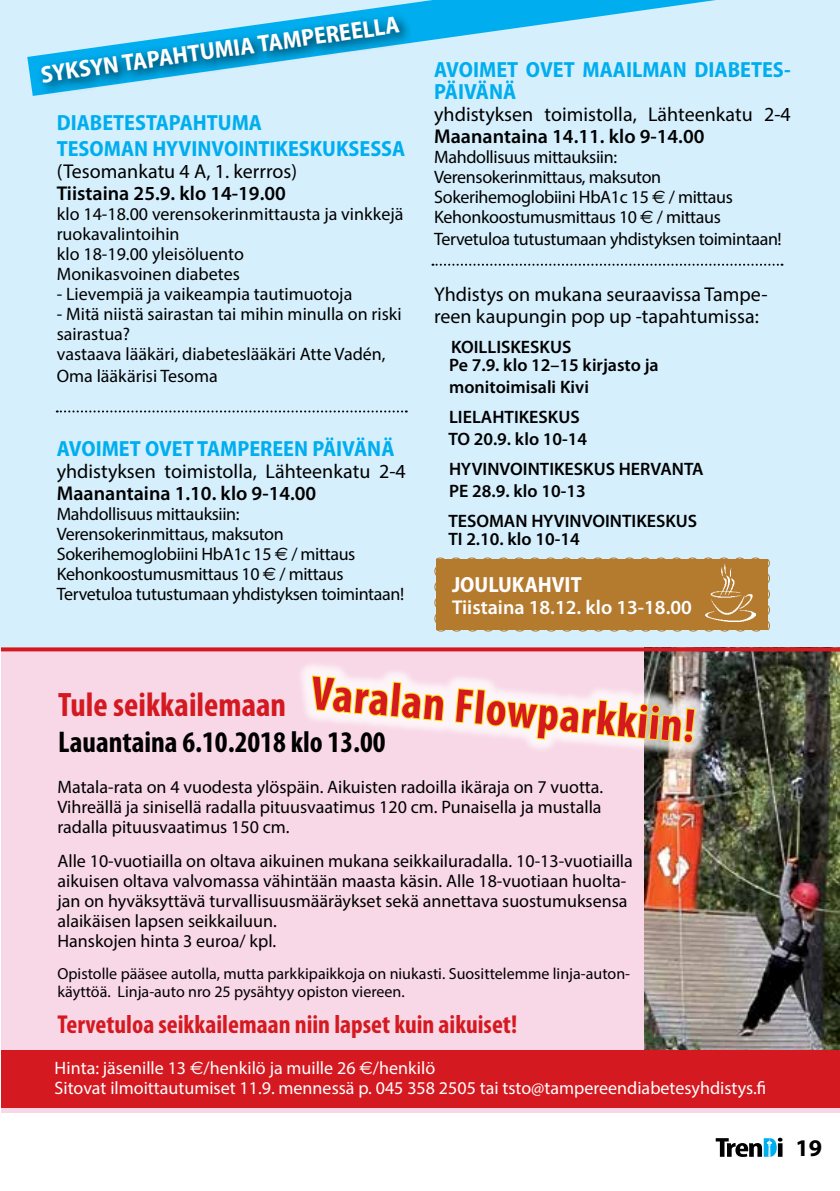
<style>
.page{position:relative;width:840px;height:1191px;background:#fff}
.page>*{position:absolute;margin:0;border:0;box-sizing:border-box;transform-origin:0 0}
.t1{font:700 condensed 48px "Myriad Pro";color:#d51920}
.t2{font:700 condensed 34px "Myriad Pro";color:#d51920}
.t3{font:700 condensed 30px "Myriad Pro";color:#000}
.t4{font:700 condensed 26px "Myriad Pro";color:#d51920}
.t5{font:700 semi-condensed 24px "Myriad Pro";color:#fff}
.t6{font:700 24px "Myriad Pro";color:#000}
.t7{font:700 semi-condensed 22px/26px "Myriad Pro";color:#00aeef}
.t8{font:700 semi-condensed 22px "Myriad Pro";color:#fff}
.t9{font:20px/22px "Myriad Pro";color:#000}
.t10{font:600 20px "Myriad Pro";color:#000}
.t11{font:600 20px "Myriad Pro";color:#fff}
.t12{font:18px/20px "Myriad Pro";color:#000}
.t13{font:18px/20px "Myriad Pro";letter-spacing:-.02em;color:#000}
.t14{font:600 18px/30px "Myriad Pro";color:#000}
.t15{font:18px/20px "Myriad Pro";color:#fff}
.t16{font:16px/18px "Myriad Pro";color:#000}
.s1{font-family:"Euro Sans"}
</style>
<div class="page">
<svg style="left:715px;top:1137px;width:67px;height:20px"></svg>
<div style="left:1px;top:648px;width:838px;height:464px;background:#f8d7e6"></div>
<div style="left:0;top:0;width:839px;height:647px;background:#d6effc"></div>
<svg style="left:27px;top:0;width:688px;height:96px"></svg>
<div style="left:35px;top:11px;width:378px;height:86px;background:#000;opacity:.75"></div>
<svg style="left:57px;top:410px;width:349px;height:2px"></svg>
<svg style="left:432px;top:264px;width:350px;height:2px"></svg>
<img style="left:644px;top:651px;width:195px;height:399px">
<svg style="left:434px;top:557px;width:336px;height:75px;background:#b5813a"></svg>
<img style="left:705px;top:563px;width:49px;height:58px">
<div style="left:1px;top:1050px;width:838px;height:58px;background:#d51920"></div>
<svg style="left:1px;top:647px;width:838px;height:4px;background:#d12a31"></svg>
<svg style="left:301px;top:658px;width:411px;height:112px"></svg>
<svg style="left:310px;top:658px;width:135px;height:90px"></svg>
<svg style="left:453px;top:674px;width:243px;height:88px"></svg>
<h3 class="t5" style="left:39px;top:62px;width:363px;rotate:-8deg">SYKSYN TAPAHTUMIA TAMPEREELLA</h3>
<p class="t7" style="left:57px;top:110px;width:350px">DIABETESTAPAHTUMA<br>TESOMAN HYVINVOINTIKESKUKSESSA</p>
<p class="t9" style="left:57px;top:160px;width:241px">(Tesomankatu 4 A, 1. kerrros)</p>
<p class="t10" style="left:57px;top:182px;width:230px">Tiistaina 25.9. klo 14-19.00</p>
<p class="t12" style="left:57px;top:204px;width:348px">klo 14-18.00 verensokerinmittausta ja vinkkejä ruokavalintoihin<br>klo 18-19.00 yleisöluento<br>Monikasvoinen diabetes</p>
<p class="t12" style="left:57px;top:284px;width:297px">- Lievempiä ja vaikeampia tautimuotoja</p>
<p class="t12" style="left:57px;top:304px;width:346px">- Mitä niistä sairastan tai mihin minulla on riski sairastua?<br>vastaava lääkäri, diabeteslääkäri Atte Vadén,</p>
<p class="t12" style="left:57px;top:366px;width:162px">Oma lääkärisi Tesoma</p>
<p class="t7" style="left:57px;top:436px;width:339px">AVOIMET OVET TAMPEREEN PÄIVÄNÄ</p>
<p class="t9" style="left:57px;top:460px;width:350px">yhdistyksen toimistolla, Lähteenkatu 2-4</p>
<p class="t10" style="left:57px;top:482px;width:261px">Maanantaina 1.10. klo 9-14.00</p>
<p class="t13" style="left:57px;top:504px;width:349px">Mahdollisuus mittauksiin:<br>Verensokerinmittaus, maksuton Sokerihemoglobiini HbA1c 15 <span class="s1">€</span> / mittaus Kehonkoostumusmittaus 10 <span class="s1">€</span> / mittaus Tervetuloa tutustumaan yhdistyksen toimintaan!</p>
<p class="t7" style="left:434px;top:59px;width:358px;line-height:22px">AVOIMET OVET MAAILMAN DIABETES-<br>PÄIVÄNÄ</p>
<p class="t9" style="left:434px;top:103px;width:358px">yhdistyksen toimistolla, Lähteenkatu 2-4</p>
<p class="t10" style="left:434px;top:125px;width:272px">Maanantaina 14.11. klo 9-14.00</p>
<p class="t13" style="left:434px;top:147px;width:300px">Mahdollisuus mittauksiin:<br>Verensokerinmittaus, maksuton Sokerihemoglobiini HbA1c 15 <span class="s1">€</span> / mittaus Kehonkoostumusmittaus 10 <span class="s1">€</span> / mittaus</p>
<p class="t13" style="left:434px;top:229px;width:349px">Tervetuloa tutustumaan yhdistyksen toimintaan!</p>
<p class="t9" style="left:434px;top:283px;width:335px">Yhdistys on mukana seuraavissa Tampe&shy;reen kaupungin pop up -tapahtumissa:</p>
<p class="t14" style="left:449px;top:338px;width:211px;line-height:18px">KOILLISKESKUS<br>Pe 7.9. klo 12–15 kirjasto ja</p>
<p class="t14" style="left:449px;top:372px;width:141px">monitoimisali Kivi<br>LIELAHTIKESKUS</p>
<p class="t14" style="left:448px;top:424px;width:256px">TO 20.9. klo 10-14<br>HYVINVOINTIKESKUS HERVANTA</p>
<p class="t14" style="left:448px;top:476px;width:250px">PE 28.9. klo 10-13<br>TESOMAN HYVINVOINTIKESKUS</p>
<p class="t14" style="left:448px;top:524px;width:133px">TI 2.10. klo 10-14</p>
<p class="t8" style="left:452px;top:572px;width:131px">JOULUKAHVIT</p>
<p class="t11" style="left:452px;top:596px;width:241px">Tiistaina 18.12. klo 13-18.00</p>
<h1 class="t1" style="left:313px;top:666px;width:386px;rotate:5deg">Varalan Flowparkkiin!</h1>
<h2 class="t2" style="left:58px;top:685px;width:229px">Tule seikkailemaan</h2>
<h3 class="t3" style="left:58px;top:725px;width:329px">Lauantaina 6.10.2018 klo 13.00</h3>
<p class="t12" style="left:57px;top:776px;width:547px;text-align:justify">Matala-rata on 4 vuodesta ylöspäin. Aikuisten radoilla ikäraja on 7 vuotta.<br>Vihreällä ja sinisellä radalla pituusvaatimus 120 cm. Punaisella ja mustalla radalla pituusvaatimus 150 cm.</p>
<p class="t12" style="left:57px;top:850px;width:576px">Alle 10-vuotiailla on oltava aikuinen mukana seikkailuradalla. 10-13-vuotiailla aikuisen oltava valvomassa vähintään maasta käsin. Alle 18-vuotiaan huolta&shy;jan on hyväksyttävä turvallisuusmääräykset sekä annettava suostumuksensa alaikäisen lapsen seikkailuun.<br>Hanskojen hinta 3 euroa/ kpl.</p>
<p class="t16" style="left:57px;top:964px;width:574px">Opistolle pääsee autolla, mutta parkkipaikkoja on niukasti. Suosittelemme linja-auton&shy;käyttöä. Linja-auto nro 25 pysähtyy opiston viereen.</p>
<h3 class="t4" style="left:57px;top:1009px;width:461px">Tervetuloa seikkailemaan niin lapset kuin aikuiset!</h3>
<p class="t15" style="left:55px;top:1057px;width:712px">Hinta: jäsenille 13 <span class="s1">€</span>/henkilö ja muille 26 <span class="s1">€</span>/henkilö<br>Sitovat ilmoittautumiset 11.9. mennessä p. 045 358 2505 tai tsto@tampereendiabetesyhdistys.fi</p>
<h3 class="t6" style="left:795px;top:1134px;width:28px">19</h3>
</div>
